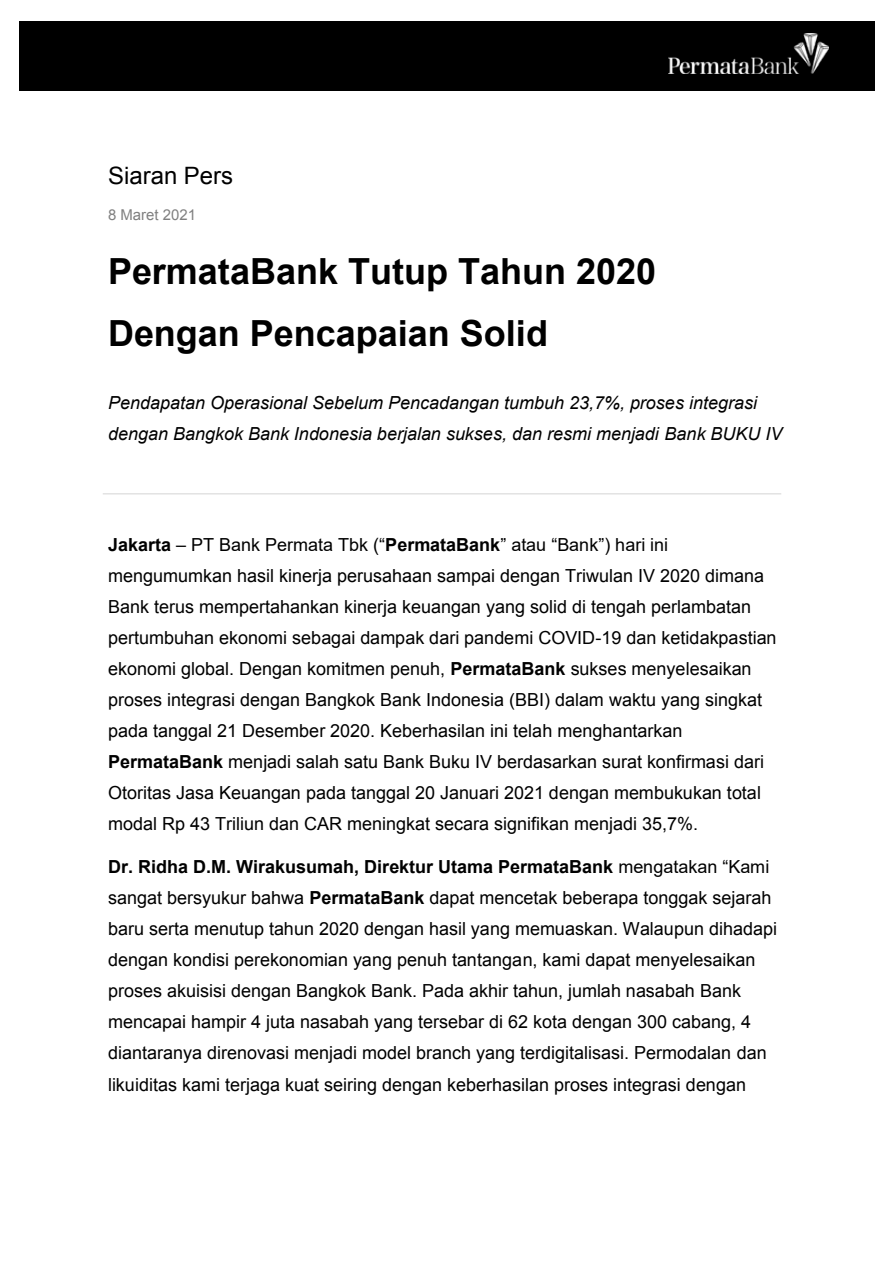
<style>
.page{position:relative;width:893px;height:1263px;background:#fff}
.page>*{position:absolute;margin:0;border:0;box-sizing:border-box;transform-origin:0 0}
.t1{font:700 36px/62.1px "Arial";color:#000}
.t2{font:24px "Arial";color:#000}
.t3{font:18px/31px "Arial";color:#000}
.t4{font:italic 18px/30.9px "Arial";color:#000}
.t5{font:15px "Arial";color:#808080}
.s1{font-weight:700}
</style>
<div class="page">
<div style="left:20px;top:21px;width:855px;height:69px;background:#000"></div>
<img style="left:669px;top:34px;width:159px;height:40px">
<hr style="left:103px;top:493px;width:678px;height:1px;background:#d9d9d9">
<h2 class="t2" style="left:108px;top:160px;width:127px">Siaran Pers</h2>
<p class="t5" style="left:108px;top:205px;width:90px">8 Maret 2021</p>
<h1 class="t1" style="left:108px;top:241px;width:550px">PermataBank Tutup Tahun 2020<br>Dengan Pencapaian Solid</h1>
<p class="t4" style="left:108px;top:388px;width:676px">Pendapatan Operasional Sebelum Pencadangan tumbuh 23,7%, proses integrasi dengan Bangkok Bank Indonesia berjalan sukses, dan resmi menjadi Bank BUKU IV</p>
<p class="t3" style="left:108px;top:529px;width:670px"><span class="s1">Jakarta</span> – PT Bank Permata Tbk (“<span class="s1">PermataBank</span>” atau “Bank”) hari ini mengumumkan hasil kinerja perusahaan sampai dengan Triwulan IV 2020 dimana Bank terus mempertahankan kinerja keuangan yang solid di tengah perlambatan pertumbuhan ekonomi sebagai dampak dari pandemi COVID-19 dan ketidakpastian ekonomi global. Dengan komitmen penuh, <span class="s1">PermataBank</span> sukses menyelesaikan proses integrasi dengan Bangkok Bank Indonesia (BBI) dalam waktu yang singkat pada tanggal 21 Desember 2020. Keberhasilan ini telah menghantarkan <span class="s1">PermataBank</span> menjadi salah satu Bank Buku IV berdasarkan surat konfirmasi dari Otoritas Jasa Keuangan pada tanggal 20 Januari 2021 dengan membukukan total modal Rp 43 Triliun dan CAR meningkat secara signifikan menjadi 35,7%.</p>
<p class="t3" style="left:108px;top:851px;width:671px"><span class="s1">Dr. Ridha D.M. Wirakusumah, Direktur Utama PermataBank</span> mengatakan “Kami sangat bersyukur bahwa <span class="s1">PermataBank</span> dapat mencetak beberapa tonggak sejarah baru serta menutup tahun 2020 dengan hasil yang memuaskan. Walaupun dihadapi dengan kondisi perekonomian yang penuh tantangan, kami dapat menyelesaikan proses akuisisi dengan Bangkok Bank. Pada akhir tahun, jumlah nasabah Bank mencapai hampir 4 juta nasabah yang tersebar di 62 kota dengan 300 cabang, 4 diantaranya direnovasi menjadi model branch yang terdigitalisasi. Permodalan dan likuiditas kami terjaga kuat seiring dengan keberhasilan proses integrasi dengan</p>
</div>
